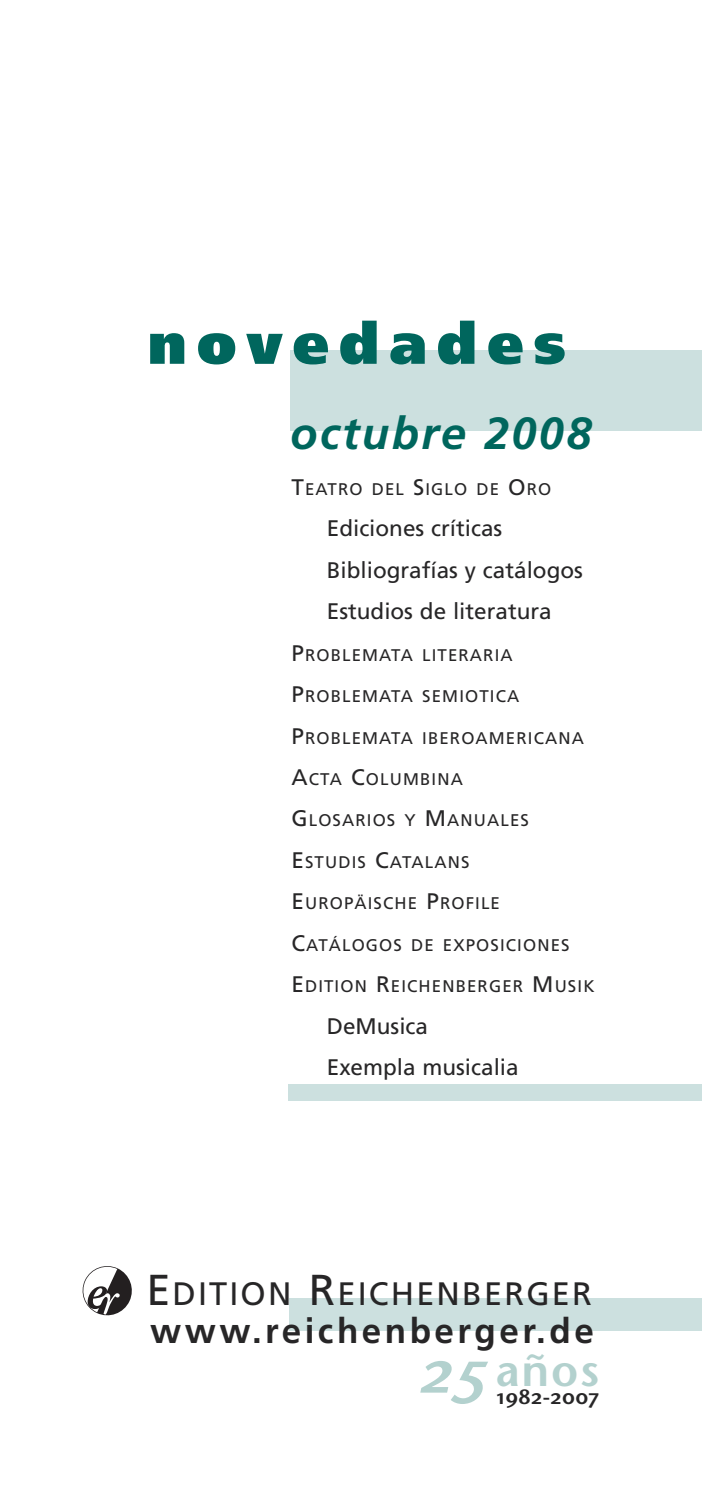
<style>
.page{position:relative;width:702px;height:1489px;background:#fff}
.page>*{position:absolute;margin:0;border:0;box-sizing:border-box;transform-origin:0 0}
.t1{font:italic 600 65px "Stone Sans SC";color:#b3d1ce}
.t2{font:900 57.5px "Frutiger";letter-spacing:.175em;color:#00665d}
.t3{font:italic 700 45px "Frutiger";letter-spacing:.05em;color:#00665d}
.t4{font:600 45px "Stone Sans";color:#b3d1ce}
.t5{font:700 35px "Frutiger";letter-spacing:.1em;color:#272627}
.t6{font:32.5px "Frutiger";letter-spacing:.065em;color:#272627}
.t7{font:22.5px/41.5px "Frutiger";color:#272627}
.t8{font:600 22.5px "Stone Sans SC";letter-spacing:.01em;color:#272627}
.t9{font:17px "Frutiger";letter-spacing:.065em;color:#272627}
.s1{font-size:22.5px}
.s2{font-size:43.25px}
</style>
<div class="page">
<div style="left:289px;top:1298px;width:412px;height:32px;background:#cce0df"></div>
<svg style="left:82px;top:1266px;width:50px;height:50px"></svg>
<div style="left:290px;top:350px;width:412px;height:80px;background:#cce0df"></div>
<div style="left:289px;top:1084px;width:413px;height:17px;background:#cce0df"></div>
<h2 class="t2" style="left:147px;top:320px;width:419px">novedades</h2>
<h3 class="t3" style="left:290px;top:415px;width:302px">octubre 2008</h3>
<p class="t9" style="left:291px;top:482px;width:261px"><span class="s1">T</span>EATRO DEL <span class="s1">S</span>IGLO DE <span class="s1">O</span>RO</p>
<h3 class="t7" style="left:327px;top:509px;width:257px">Ediciones críticas<br>Bibliografías y catálogos<br>Estudios de literatura</h3>
<p class="t9" style="left:291px;top:648px;width:223px"><span class="s1">P</span>ROBLEMATA LITERARIA</p>
<p class="t9" style="left:291px;top:689px;width:229px"><span class="s1">P</span>ROBLEMATA SEMIOTICA</p>
<p class="t9" style="left:291px;top:730px;width:294px"><span class="s1">P</span>ROBLEMATA IBEROAMERICANA</p>
<p class="t9" style="left:291px;top:772px;width:173px"><span class="s1">A</span>CTA <span class="s1">C</span>OLUMBINA</p>
<p class="t9" style="left:291px;top:813px;width:239px"><span class="s1">G</span>LOSARIOS Y <span class="s1">M</span>ANUALES</p>
<p class="t9" style="left:291px;top:855px;width:180px"><span class="s1">E</span>STUDIS <span class="s1">C</span>ATALANS</p>
<p class="t9" style="left:291px;top:896px;width:210px"><span class="s1">E</span>UROPÄISCHE <span class="s1">P</span>ROFILE</p>
<p class="t9" style="left:291px;top:938px;width:280px"><span class="s1">C</span>ATÁLOGOS DE EXPOSICIONES</p>
<p class="t9" style="left:291px;top:979px;width:305px"><span class="s1">E</span>DITION <span class="s1">R</span>EICHENBERGER <span class="s1">M</span>USIK</p>
<h3 class="t7" style="left:327px;top:1006px;width:193px">DeMusica<br>Exempla musicalia</h3>
<h3 class="t6" style="left:146px;top:1280px;width:447px"><span class="s2">E</span>DITION <span class="s2">R</span>EICHENBERGER</h3>
<h3 class="t5" style="left:150px;top:1316px;width:445px">www.reichenberger.de</h3>
<h1 class="t1" style="left:417px;top:1331px;width:70px">25</h1>
<h3 class="t4" style="left:495px;top:1352px;width:105px">años</h3>
<h3 class="t8" style="left:497px;top:1382px;width:103px">1982-2007</h3>
</div>
